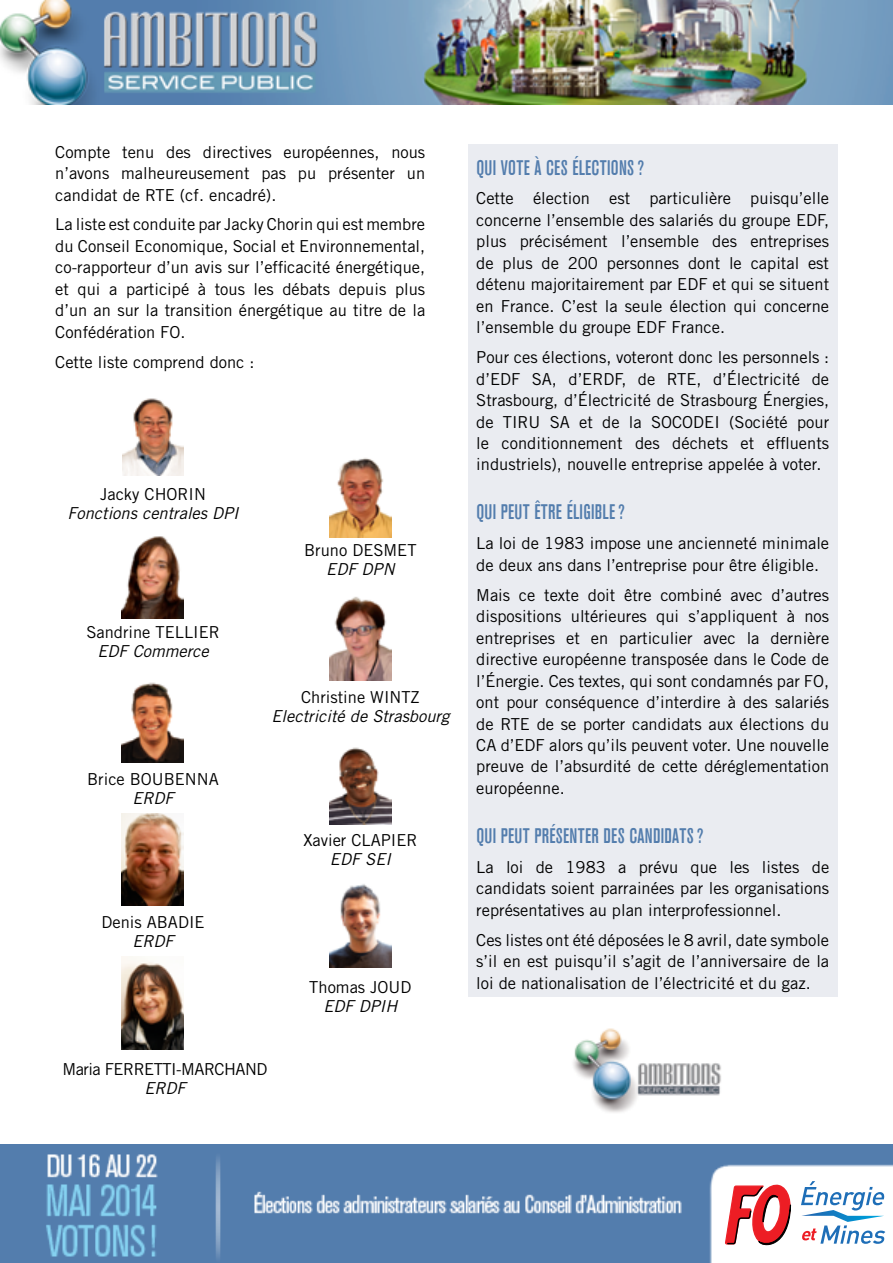
<style>
.page{position:relative;width:893px;height:1263px;background:#fff}
.page>*{position:absolute;margin:0;border:0;box-sizing:border-box;transform-origin:0 0}
.petit_titre{font:500 condensed 21px "Akzidenz Grotesk BE";letter-spacing:.015em;color:#537dad}
.texte_courant{font:16.5px/21.5px "Trade Gothic";color:#000;text-align:justify}
.texte_courant-2{font:italic 16.5px "Trade Gothic";color:#000}
.texte_courant-3{font:16.5px "Trade Gothic";letter-spacing:-.03em;color:#000}
</style>
<div class="page">
<img style="left:0;top:1144px;width:893px;height:119px">
<img style="left:0;top:0;width:893px;height:104px">
<div style="left:725px;top:1181px;width:160px;height:69px;background:#fff"></div>
<svg style="left:725px;top:1184px;width:67px;height:62px"></svg>
<svg style="left:801px;top:1181px;width:84px;height:63px"></svg>
<img style="left:573px;top:1028px;width:148px;height:85px">
<div style="left:468px;top:145px;width:370px;height:852px;background:#eaecf1"></div>
<img style="left:122px;top:398px;width:62px;height:77px">
<img style="left:122px;top:536px;width:62px;height:83px">
<img style="left:122px;top:682px;width:62px;height:80px">
<img style="left:122px;top:813px;width:62px;height:93px">
<img style="left:122px;top:957px;width:62px;height:92px">
<img style="left:329px;top:458px;width:62px;height:79px">
<img style="left:329px;top:596px;width:62px;height:85px">
<img style="left:329px;top:747px;width:62px;height:77px">
<img style="left:329px;top:884px;width:62px;height:84px">
<p class="texte_courant" style="left:55px;top:141px;width:371px">Compte tenu des directives européennes, nous n’avons malheureusement pas pu présenter un candidat de RTE (cf. encadré).</p>
<p class="texte_courant" style="left:55px;top:214px;width:371px">La liste est conduite par Jacky Chorin qui est membre du Conseil Economique, Social et Environnemental, co-rapporteur d’un avis sur l’efficacité énergétique, et qui a participé à tous les débats depuis plus d’un an sur la transition énergétique au titre de la Confédération FO.</p>
<p class="texte_courant" style="left:55px;top:351px;width:201px">Cette liste comprend donc :</p>
<p class="texte_courant" style="left:100px;top:483px;width:107px">Jacky CHORIN</p>
<p class="texte_courant-2" style="left:67px;top:503px;width:173px">Fonctions centrales DPI</p>
<p class="texte_courant" style="left:86px;top:621px;width:135px">Sandrine TELLIER</p>
<p class="texte_courant-2" style="left:97px;top:641px;width:113px">EDF Commerce</p>
<p class="texte_courant" style="left:87px;top:768px;width:133px">Brice BOUBENNA</p>
<p class="texte_courant-2" style="left:132px;top:788px;width:43px">ERDF</p>
<p class="texte_courant" style="left:102px;top:911px;width:105px">Denis ABADIE</p>
<p class="texte_courant-2" style="left:132px;top:931px;width:43px">ERDF</p>
<p class="texte_courant" style="left:304px;top:539px;width:114px">Bruno DESMET</p>
<p class="texte_courant-2" style="left:326px;top:559px;width:70px">EDF DPN</p>
<p class="texte_courant" style="left:301px;top:686px;width:120px">Christine WINTZ</p>
<p class="texte_courant-2" style="left:271px;top:706px;width:179px">Electricité de Strasbourg</p>
<p class="texte_courant" style="left:303px;top:829px;width:116px">Xavier CLAPIER</p>
<p class="texte_courant-2" style="left:330px;top:849px;width:62px">EDF SEI</p>
<p class="texte_courant" style="left:309px;top:976px;width:104px">Thomas JOUD</p>
<p class="texte_courant-2" style="left:324px;top:996px;width:75px">EDF DPIH</p>
<p class="texte_courant-3" style="left:63px;top:1059px;width:206px">Maria FERRETTI-MARCHAND</p>
<p class="texte_courant-2" style="left:144px;top:1078px;width:43px">ERDF</p>
<p class="petit_titre" style="left:476px;top:156px;width:169px">QUI VOTE À CES ÉLECTIONS?</p>
<p class="texte_courant" style="left:476px;top:188px;width:354px">Cette élection est particulière puisqu’elle concerne l’ensemble des salariés du groupe EDF, plus précisément l’ensemble des entreprises de plus de 200 personnes dont le capital est détenu majoritairement par EDF et qui se situent en France. C’est la seule élection qui concerne l’ensemble du groupe EDF France.</p>
<p class="texte_courant" style="left:476px;top:346px;width:354px">Pour ces élections, voteront donc les personnels : d’EDF SA, d’ERDF, de RTE, d’Électricité de Strasbourg, d’Électricité de Strasbourg Énergies, de TIRU SA et de la SOCODEI (Société pour le conditionnement des déchets et effluents industriels), nouvelle entreprise appelée à voter.</p>
<p class="petit_titre" style="left:476px;top:501px;width:150px">QUI PEUT ÊTRE ÉLIGIBLE?</p>
<p class="texte_courant" style="left:476px;top:533px;width:354px">La loi de 1983 impose une ancienneté minimale de deux ans dans l’entreprise pour être éligible.</p>
<p class="texte_courant" style="left:476px;top:584px;width:354px">Mais ce texte doit être combiné avec d’autres dispositions ultérieures qui s’appliquent à nos entreprises et en particulier avec la dernière directive européenne transposée dans le Code de l’Énergie. Ces textes, qui sont condamnés par FO, ont pour conséquence d’interdire à des salariés de RTE de se porter candidats aux élections du CA d’EDF alors qu’ils peuvent voter. Une nouvelle preuve de l’absurdité de cette déréglementation européenne.</p>
<p class="petit_titre" style="left:476px;top:824px;width:229px">QUI PEUT PRÉSENTER DES CANDIDATS?</p>
<p class="texte_courant" style="left:476px;top:856px;width:354px">La loi de 1983 a prévu que les listes de candidats soient parrainées par les organisations représentatives au plan interprofessionnel.</p>
<p class="texte_courant" style="left:476px;top:929px;width:354px">Ces listes ont été déposées le 8 avril, date symbole s’il en est puisqu’il s’agit de l’anniversaire de la loi de nationalisation de l’électricité et du gaz.</p>
</div>
